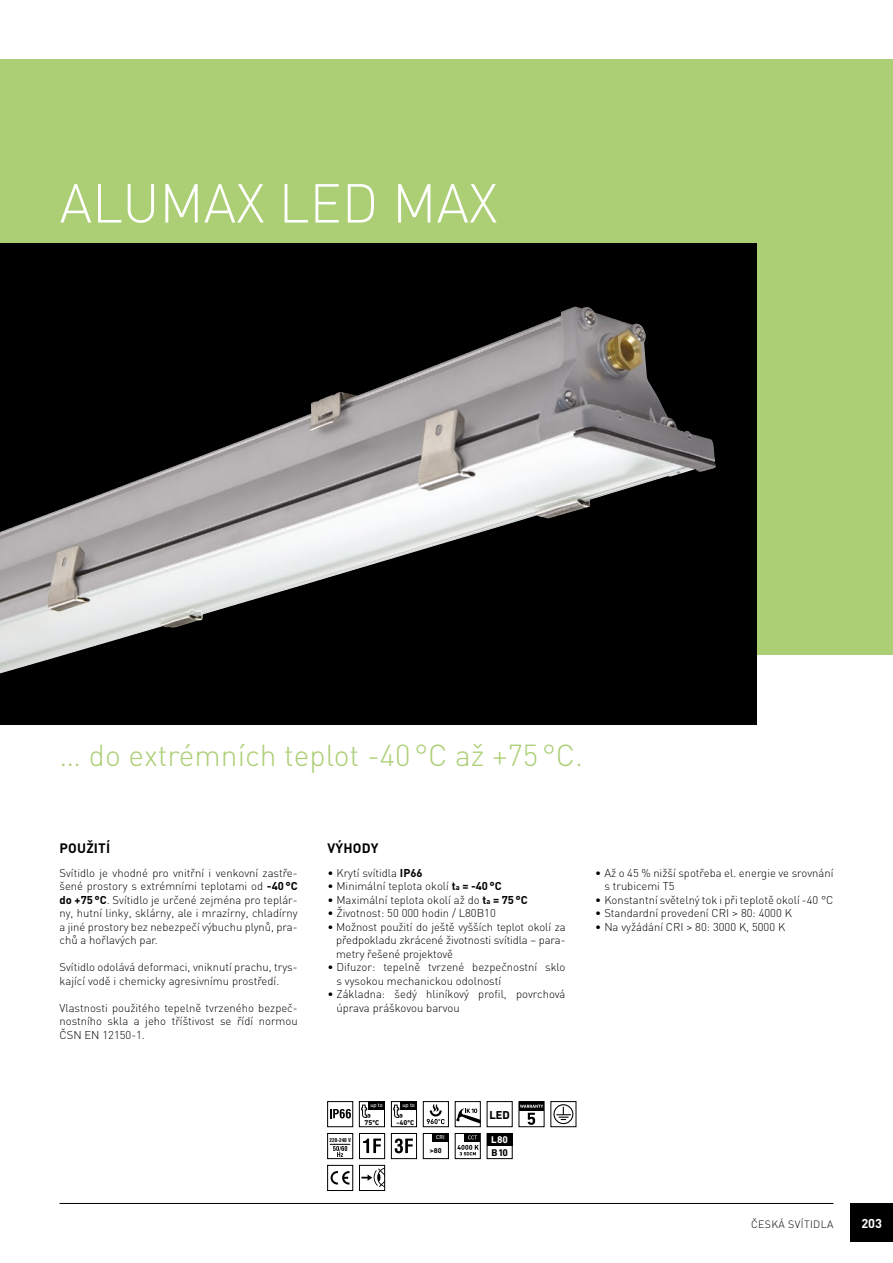
<style>
.page{position:relative;width:893px;height:1263px;background:#fff}
.page>*{position:absolute;margin:0;border:0;box-sizing:border-box;transform-origin:0 0}
.t1{font:300 54px "DINOT";color:#fff}
.t2{font:300 30px "DINOT";color:#accf76}
.t3{font:700 13.5px "DINOT";letter-spacing:.015em;color:#000}
.t4{font:700 12.75px "DINOT";color:#fff}
.t5{font:700 11.7px "DIN Next LT Pro";color:#000}
.t6{font:300 11.25px/13.5px "DINOT";color:#000}
.t7{font:300 10.5px "DINOT";letter-spacing:.035em;color:#000}
.t8{font:700 9.9px "DIN Next LT Pro";color:#000}
.t9{font:700 9.9px "DIN Next LT Pro";color:#fff}
.t10{font:700 7.05px "DIN Next LT Pro";color:#000}
.t11{font:5.85px "DIN Next LT Pro";color:#fff}
.t12{font:700 condensed 5.25px "Helvetica CE";color:#000}
.s1{font-weight:700}
.s2{font-weight:700;font-size:7.5px}
.s3{font-family:"DIN Next LT Pro"}
</style>
<div class="page">
<hr style="left:60px;top:1203px;width:773px;height:1px;background:#000">
<div style="left:850px;top:1203px;width:43px;height:39px;background:#000"></div>
<div style="left:0;top:60px;width:893px;height:595px;background:#accf76"></div>
<div style="left:0;top:244px;width:757px;height:481px;background:#000"></div>
<img style="left:0;top:306px;width:716px;height:367px">
<div style="left:487px;top:1133px;width:25px;height:13px;background:#000"></div>
<div style="left:487px;top:1133px;width:25px;height:26px;border:1px solid #000"></div>
<div style="left:368px;top:1101px;width:16px;height:9px;background:#000"></div>
<svg style="left:361px;top:1104px;width:9px;height:14px"></svg>
<div style="left:359px;top:1101px;width:26px;height:26px;border:1px solid #000"></div>
<div style="left:400px;top:1101px;width:17px;height:9px;background:#000"></div>
<svg style="left:393px;top:1104px;width:9px;height:14px"></svg>
<div style="left:391px;top:1101px;width:26px;height:26px;border:1px solid #000"></div>
<svg style="left:427px;top:1104px;width:18px;height:20px"></svg>
<div style="left:423px;top:1101px;width:26px;height:26px;border:1px solid #000"></div>
<svg style="left:457px;top:1108px;width:21px;height:15px"></svg>
<div style="left:455px;top:1101px;width:25px;height:26px;border:1px solid #000"></div>
<svg style="left:330px;top:1144px;width:20px;height:13px"></svg>
<div style="left:327px;top:1133px;width:26px;height:26px;border:1px solid #000"></div>
<svg style="left:553px;top:1104px;width:21px;height:21px"></svg>
<div style="left:551px;top:1101px;width:25px;height:26px;border:1px solid #000"></div>
<svg style="left:361px;top:1168px;width:22px;height:19px"></svg>
<div style="left:359px;top:1165px;width:26px;height:26px;border:1px solid #000"></div>
<svg style="left:395px;top:1138px;width:18px;height:15px"></svg>
<div style="left:391px;top:1133px;width:26px;height:26px;border:1px solid #000"></div>
<svg style="left:363px;top:1138px;width:18px;height:15px"></svg>
<div style="left:359px;top:1133px;width:26px;height:26px;border:1px solid #000"></div>
<svg style="left:331px;top:1171px;width:18px;height:13px"></svg>
<div style="left:327px;top:1165px;width:26px;height:26px;border:1px solid #000"></div>
<div style="left:487px;top:1101px;width:25px;height:26px;border:1px solid #000"></div>
<svg style="left:521px;top:1103px;width:21px;height:2px"></svg>
<svg style="left:521px;top:1105px;width:21px;height:20px"></svg>
<div style="left:519px;top:1101px;width:25px;height:26px;border:1px solid #000"></div>
<svg style="left:330px;top:1109px;width:21px;height:9px"></svg>
<div style="left:327px;top:1101px;width:26px;height:26px;border:1px solid #000"></div>
<div style="left:432px;top:1133px;width:16px;height:9px;background:#000"></div>
<div style="left:423px;top:1133px;width:26px;height:26px;border:1px solid #000"></div>
<div style="left:464px;top:1133px;width:16px;height:9px;background:#000"></div>
<svg style="left:468px;top:1135px;width:9px;height:4px"></svg>
<svg style="left:457px;top:1145px;width:21px;height:10px"></svg>
<div style="left:455px;top:1133px;width:25px;height:26px;border:1px solid #000"></div>
<h1 class="t1" style="left:60px;top:170px;width:440px">ALUMAX LED MAX</h1>
<h2 class="t2" style="left:60px;top:737px;width:525px">… do extrémních teplot -40°C až +75°C.</h2>
<p class="t3" style="left:60px;top:839px;width:52px">POUŽITÍ</p>
<p class="t3" style="left:328px;top:839px;width:52px">VÝHODY</p>
<p class="t6" style="left:60px;top:866px;width:240px;text-align:justify">Svítidlo je vhodné pro vnitřní i venkovní zastře&shy;šené prostory s extrémními teplotami od <span class="s1">-40°C do +75°C</span>. Svítidlo je určené zejména pro teplár&shy;ny, hutní linky, sklárny, ale i mrazírny, chladírny a jiné prostory bez nebezpečí výbuchu plynů, pra&shy;chů a hořlavých par.</p>
<p class="t6" style="left:60px;top:960px;width:240px">Svítidlo odolává deformaci, vniknutí prachu, trys&shy;kající vodě i chemicky agresivnímu prostředí.</p>
<p class="t6" style="left:60px;top:1001px;width:240px;text-align:justify">Vlastnosti použitého tepelně tvrzeného bezpeč&shy;nostního skla a jeho tříštivost se řídí normou ČSN EN 12150-1.</p>
<p class="t6" style="left:327px;top:866px;width:97px">• Krytí svítidla <span class="s1">IP66</span></p>
<p class="t6" style="left:327px;top:879px;width:176px">• Minimální teplota okolí <span class="s1">t</span><span class="s2">a</span> <span class="s1">= -40°C</span></p>
<p class="t6" style="left:327px;top:893px;width:202px">• Maximální teplota okolí až do <span class="s1">t</span><span class="s2">a</span> <span class="s1">= 75°C</span></p>
<p class="t6" style="left:327px;top:906px;width:170px">• Životnost: 50 000 hodin / L80B10</p>
<p class="t6" style="left:336px;top:920px;width:231px;text-align:justify;text-indent:-9px">• Možnost použití do ještě vyšších teplot okolí za předpokladu zkrácené životnosti svítidla – para&shy;metry řešené projektově</p>
<p class="t6" style="left:336px;top:960px;width:231px;text-indent:-9px">• Difuzor: tepelně tvrzené bezpečnostní sklo s vysokou mechanickou odolností</p>
<p class="t6" style="left:336px;top:987px;width:231px;text-indent:-9px">• Základna: šedý hliníkový profil, povrchová úprava práškovou barvou</p>
<p class="t12" style="left:330px;top:1137px;width:23px">220-240 V</p>
<p class="t11" style="left:370px;top:1102px;width:14px">up to</p>
<p class="t10" style="left:365px;top:1118px;width:16px">75ºC</p>
<p class="t11" style="left:402px;top:1102px;width:14px">up to</p>
<p class="t10" style="left:397px;top:1118px;width:19px">-40ºC</p>
<p class="t11" style="left:436px;top:1134px;width:10px">CRI</p>
<p class="t10" style="left:430px;top:1146px;width:13px">&gt;80</p>
<p class="t5" style="left:489px;top:1108px;width:22px">LED</p>
<p class="t9" style="left:491px;top:1134px;width:18px">L80</p>
<p class="t8" style="left:491px;top:1146px;width:18px">B10</p>
<p class="t6" style="left:604px;top:866px;width:231px;text-indent:-9px">• Až o 45 % nižší spotřeba el. energie ve srovnání s trubicemi T5</p>
<p class="t6" style="left:595px;top:893px;width:240px">• Konstantní světelný tok i při teplotě okolí -40 °C</p>
<p class="t6" style="left:595px;top:906px;width:198px">• Standardní provedení CRI <span class="s3">&gt;</span> 80: 4000 K</p>
<p class="t6" style="left:595px;top:920px;width:191px">• Na vyžádání CRI <span class="s3">&gt;</span> 80: 3000 K, 5000 K</p>
<p class="t7" style="left:751px;top:1217px;width:84px">ČESKÁ SVÍTIDLA</p>
<p class="t4" style="left:861px;top:1214px;width:22px">203</p>
</div>
